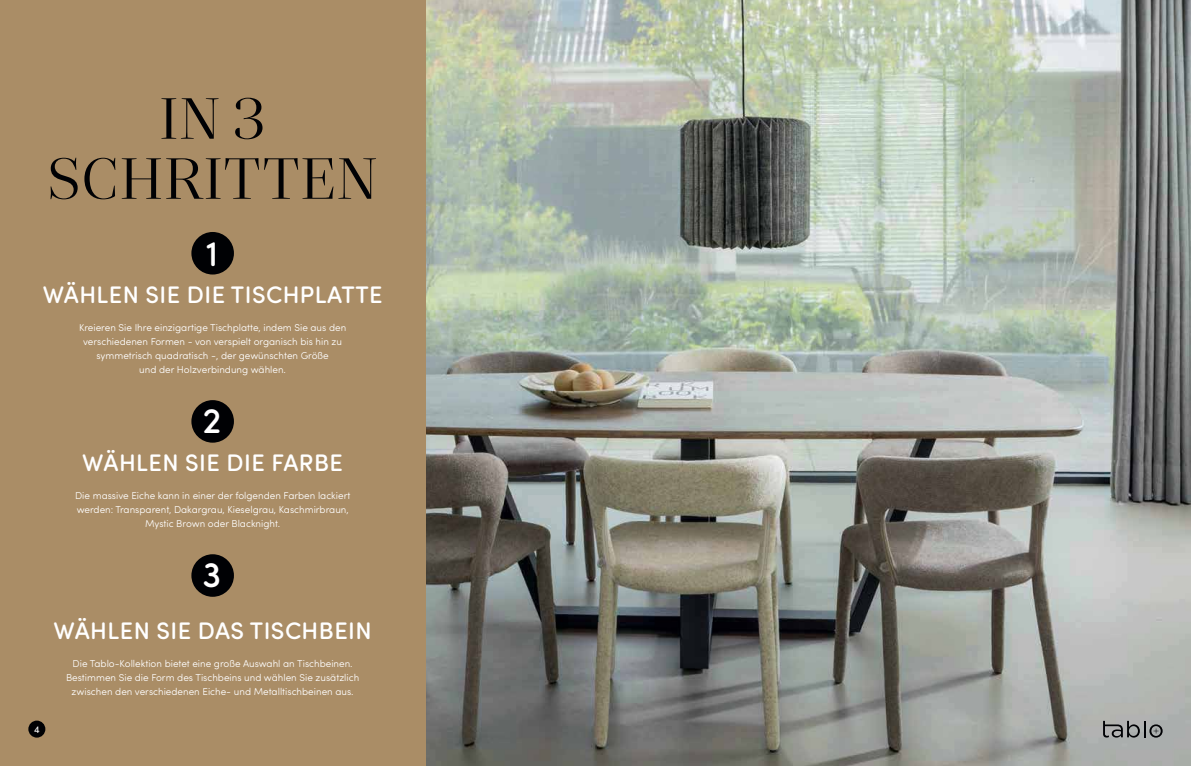
<style>
.page{position:relative;width:1191px;height:766px;background:#fff}
.page>*{position:absolute;margin:0;border:0;box-sizing:border-box;transform-origin:0 0}
.t1{font:60px/60px "Quinn Display";color:#000104;text-align:center}
.t2{font:500 36px "Sofia Pro Soft";color:#fff}
.t3{font:500 24px "Sofia Pro Soft";letter-spacing:.02em;color:#fff}
.t4{font:300 10px/14px "Sofia Pro Soft";color:#fff;text-align:center}
.t5{font:10px "Sofia Pro Soft";color:#fff}
</style>
<div class="page">
<img style="left:425px;top:0;width:766px;height:765px">
<div style="left:0;top:0;width:425px;height:765px;background:#aa8d66"></div>
<div style="left:191px;top:232px;width:43px;height:42px;background:#000104;border-radius:50%"></div>
<div style="left:191px;top:400px;width:43px;height:42px;background:#000104;border-radius:50%"></div>
<div style="left:191px;top:554px;width:43px;height:42px;background:#000104;border-radius:50%"></div>
<svg style="left:1103px;top:720px;width:59px;height:17px"></svg>
<div style="left:28px;top:720px;width:17px;height:17px;background:#000104;border-radius:50%"></div>
<h1 class="t1" style="left:47px;top:94px;width:333px">IN 3<br>SCHRITTEN</h1>
<h2 class="t2" style="left:206px;top:232px;width:14px">1</h2>
<h3 class="t3" style="left:43px;top:280px;width:341px">WÄHLEN SIE DIE TISCHPLATTE</h3>
<p class="t4" style="left:79px;top:321px;width:269px">Kreieren Sie Ihre einzigartige Tischplatte, indem Sie aus den verschiedenen Formen - von verspielt organisch bis hin zu symmetrisch quadratisch -, der gewünschten Größe<br>und der Holzverbindung wählen.</p>
<h2 class="t2" style="left:202px;top:399px;width:21px">2</h2>
<h3 class="t3" style="left:82px;top:448px;width:262px">WÄHLEN SIE DIE FARBE</h3>
<p class="t4" style="left:75px;top:489px;width:277px">Die massive Eiche kann in einer der folgenden Farben lackiert werden: Transparent, Dakargrau, Kieselgrau, Kaschmirbraun,<br>Mystic Brown oder Blacknight.</p>
<h2 class="t2" style="left:202px;top:553px;width:20px">3</h2>
<h3 class="t3" style="left:54px;top:616px;width:320px">WÄHLEN SIE DAS TISCHBEIN</h3>
<p class="t4" style="left:66px;top:657px;width:295px">Die Tablo-Kollektion bietet eine große Auswahl an Tischbeinen.<br>Bestimmen Sie die Form des Tischbeins und wählen Sie zusätzlich zwischen den verschiedenen Eiche- und Metalltischbeinen aus.</p>
<p class="t5" style="left:34px;top:723px;width:7px">4</p>
</div>
